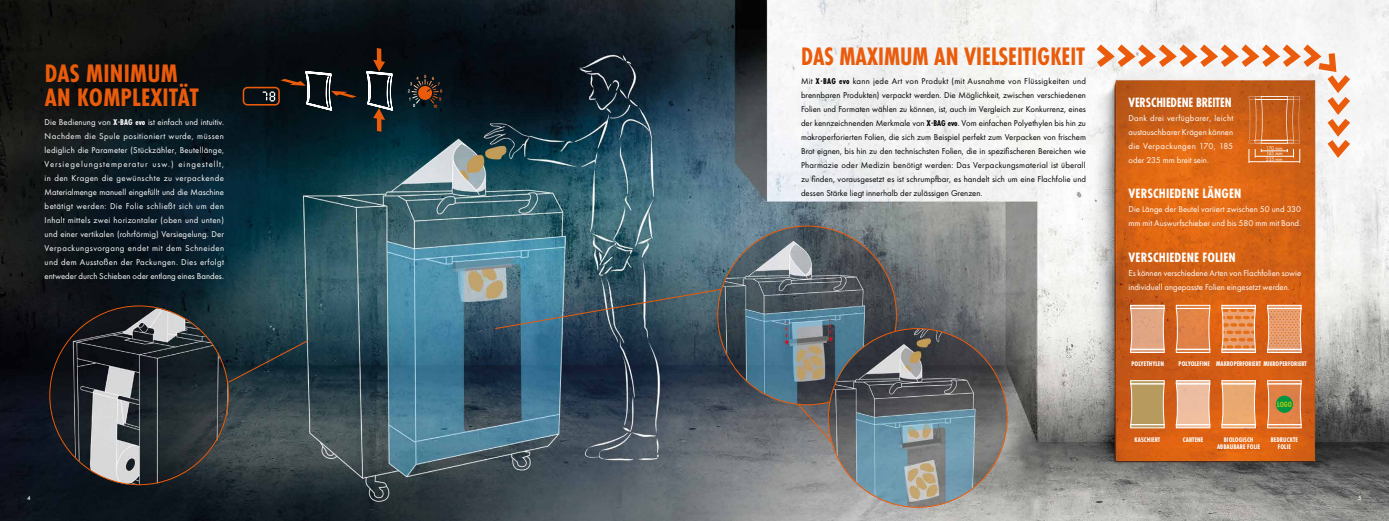
<style>
.page{position:relative;width:1389px;height:521px;background:#fff}
.page>*{position:absolute;margin:0;border:0;box-sizing:border-box;transform-origin:0 0}
.t1{font:700 26.25px "Futura PT Cond";color:#ea5b0b;scale:.95 1}
.t2{font:700 26.25px/24.5px "Futura PT Cond";color:#ea5b0b}
.t3{font:700 14px "Futura PT Cond";letter-spacing:.01em;color:#fff}
.t4{font:700 14px "Futura PT Cond";letter-spacing:-.01em;color:#fff;scale:.96 1}
.t5{font:8.75px/14px "Futura PT";color:#fff;text-align:justify}
.t6{font:8.75px/14px "Futura PT";color:#000;text-align:justify}
.t7{font:700 7px/7px "Futura PT Cond";letter-spacing:.01em;color:#fff;text-align:center}
.t8{font:700 condensed 7px "Futura";color:#a8c813}
.t9{font:500 6.12px "Futura PT";color:#fff}
.t10{font:5.25px/5.5px "Futura PT";letter-spacing:-.04em;color:#fff;text-align:justify}
.s1{font-family:"Futura PT Cond";font-weight:700}
</style>
<div class="page">
<img style="left:0;top:0;width:1389px;height:521px">
<svg style="left:228px;top:340px;width:81px;height:43px"></svg>
<svg style="left:494px;top:288px;width:223px;height:42px"></svg>
<svg style="left:797px;top:406px;width:36px;height:38px"></svg>
<svg style="left:717px;top:225px;width:180px;height:181px"></svg>
<svg style="left:1130px;top:308px;width:34px;height:41px"></svg>
<div style="left:1131px;top:305px;width:33px;height:4px;border:1px solid #fff"></div>
<div style="left:1131px;top:349px;width:33px;height:4px;border:1px solid #fff"></div>
<svg style="left:1130px;top:384px;width:34px;height:41px"></svg>
<div style="left:1131px;top:380px;width:33px;height:4px;border:1px solid #fff"></div>
<div style="left:1131px;top:424px;width:33px;height:4px;border:1px solid #fff"></div>
<svg style="left:1222px;top:384px;width:34px;height:40px"></svg>
<div style="left:1222px;top:380px;width:34px;height:4px;border:1px solid #fff"></div>
<div style="left:1222px;top:424px;width:34px;height:4px;border:1px solid #fff"></div>
<svg style="left:1176px;top:309px;width:34px;height:40px"></svg>
<div style="left:1176px;top:305px;width:34px;height:4px;border:1px solid #fff"></div>
<div style="left:1176px;top:349px;width:34px;height:4px;border:1px solid #fff"></div>
<svg style="left:1176px;top:384px;width:34px;height:40px"></svg>
<div style="left:1176px;top:380px;width:34px;height:4px;border:1px solid #fff"></div>
<div style="left:1176px;top:424px;width:34px;height:4px;border:1px solid #fff"></div>
<svg style="left:1267px;top:384px;width:34px;height:41px"></svg>
<div style="left:1268px;top:380px;width:33px;height:4px;border:1px solid #fff"></div>
<div style="left:1268px;top:424px;width:33px;height:4px;border:1px solid #fff"></div>
<svg style="left:1222px;top:309px;width:34px;height:40px"></svg>
<div style="left:1222px;top:305px;width:34px;height:4px;border:1px solid #fff"></div>
<div style="left:1222px;top:349px;width:34px;height:4px;border:1px solid #fff"></div>
<svg style="left:1267px;top:308px;width:34px;height:41px"></svg>
<div style="left:1268px;top:305px;width:33px;height:4px;border:1px solid #fff"></div>
<div style="left:1268px;top:349px;width:33px;height:4px;border:1px solid #fff"></div>
<div style="left:1276px;top:396px;width:17px;height:17px;background:#009641;border-radius:50%"></div>
<svg style="left:1090px;top:38px;width:266px;height:125px"></svg>
<svg style="left:408px;top:75px;width:34px;height:33px"></svg>
<div style="left:243px;top:87px;width:37px;height:19px;border:2px solid #ea5b0b;border-radius:4px"></div>
<svg style="left:367px;top:48px;width:26px;height:84px"></svg>
<svg style="left:262px;top:64px;width:95px;height:47px"></svg>
<h1 class="t2" style="left:45px;top:61px;width:155px">DAS MINIMUM<br>AN KOMPLEXITÄT</h1>
<p class="t5" style="left:45px;top:115px;width:181px">Die Bedienung von <span class="s1">X-BAG evo</span> ist einfach und intuitiv.<br>Nachdem die Spule positioniert wurde, müssen lediglich die Parameter (Stückzähler, Beutellänge, Versiegelungstemperatur usw.) eingestellt, in den Kragen die gewünschte zu verpackende Materialmenge manuell eingefüllt und die Maschine betätigt werden: Die Folie schließt sich um den Inhalt mittels zwei horizontaler (oben und unten) und einer vertikalen (rohrförmig) Versiegelung. Der Verpackungsvorgang endet mit dem Schneiden und dem Ausstoßen der Packungen. Dies erfolgt entweder durch Schieben oder entlang eines Bandes.</p>
<h1 class="t1" style="left:801px;top:41px;width:300px">DAS MAXIMUM AN VIELSEITIGKEIT</h1>
<p class="t6" style="left:801px;top:74px;width:287px">Mit <span class="s1">X-BAG evo</span> kann jede Art von Produkt (mit Ausnahme von Flüssigkeiten und brennbaren Produkten) verpackt werden. Die Möglichkeit, zwischen verschiedenen Folien und Formaten wählen zu können, ist, auch im Vergleich zur Konkurrenz, eines der kennzeichnenden Merkmale von <span class="s1">X-BAG evo</span>. Vom einfachen Polyethylen bis hin zu makroperforierten Folien, die sich zum Beispiel perfekt zum Verpacken von frischem Brot eignen, bis hin zu den technischsten Folien, die in spezifischeren Bereichen wie Pharmazie oder Medizin benötigt werden: Das Verpackungsmaterial ist überall zu finden, vorausgesetzt es ist schrumpfbar, es handelt sich um eine Flachfolie und dessen Stärke liegt innerhalb der zulässigen Grenzen.</p>
<h2 class="t4" style="left:1129px;top:94px;width:109px">VERSCHIEDENE BREITEN</h2>
<p class="t5" style="left:1129px;top:111px;width:106px">Dank drei verfügbarer, leicht austauschbarer Krägen können die Verpackungen 170, 185 oder 235 mm breit sein.</p>
<p class="t10" style="left:1266px;top:145px;width:18px">170 mm 185 mm 235 mm</p>
<h2 class="t3" style="left:1129px;top:185px;width:114px">VERSCHIEDENE LÄNGEN</h2>
<p class="t5" style="left:1129px;top:202px;width:174px">Die Länge der Beutel variiert zwischen 50 und 330 mm mit Auswurfschieber und bis 580 mm mit Band.</p>
<h2 class="t3" style="left:1129px;top:249px;width:109px">VERSCHIEDENE FOLIEN</h2>
<p class="t5" style="left:1129px;top:266px;width:174px">Es können verschiedene Arten von Flachfolien sowie individuell angepasste Folien eingesetzt werden.</p>
<p class="t7" style="left:1131px;top:360px;width:34px">POLYETHYLEN</p>
<p class="t7" style="left:1135px;top:436px;width:27px">KASCHIERT</p>
<p class="t7" style="left:1179px;top:360px;width:33px">POLYOLEFINE</p>
<p class="t7" style="left:1216px;top:360px;width:92px">MAKROPERFORIERT MIKROPERFORIERT</p>
<p class="t7" style="left:1183px;top:436px;width:22px">CARTENE</p>
<p class="t8" style="left:1277px;top:400px;width:16px">LOGO</p>
<p class="t7" style="left:1217px;top:436px;width:45px">BIOLOGISCH<br>ABBAUBARE FOLIE</p>
<p class="t7" style="left:1271px;top:436px;width:29px">BEDRUCKTE<br>FOLIE</p>
<p class="t9" style="left:27px;top:494px;width:5px">4</p>
<p class="t9" style="left:1358px;top:494px;width:5px">5</p>
</div>
